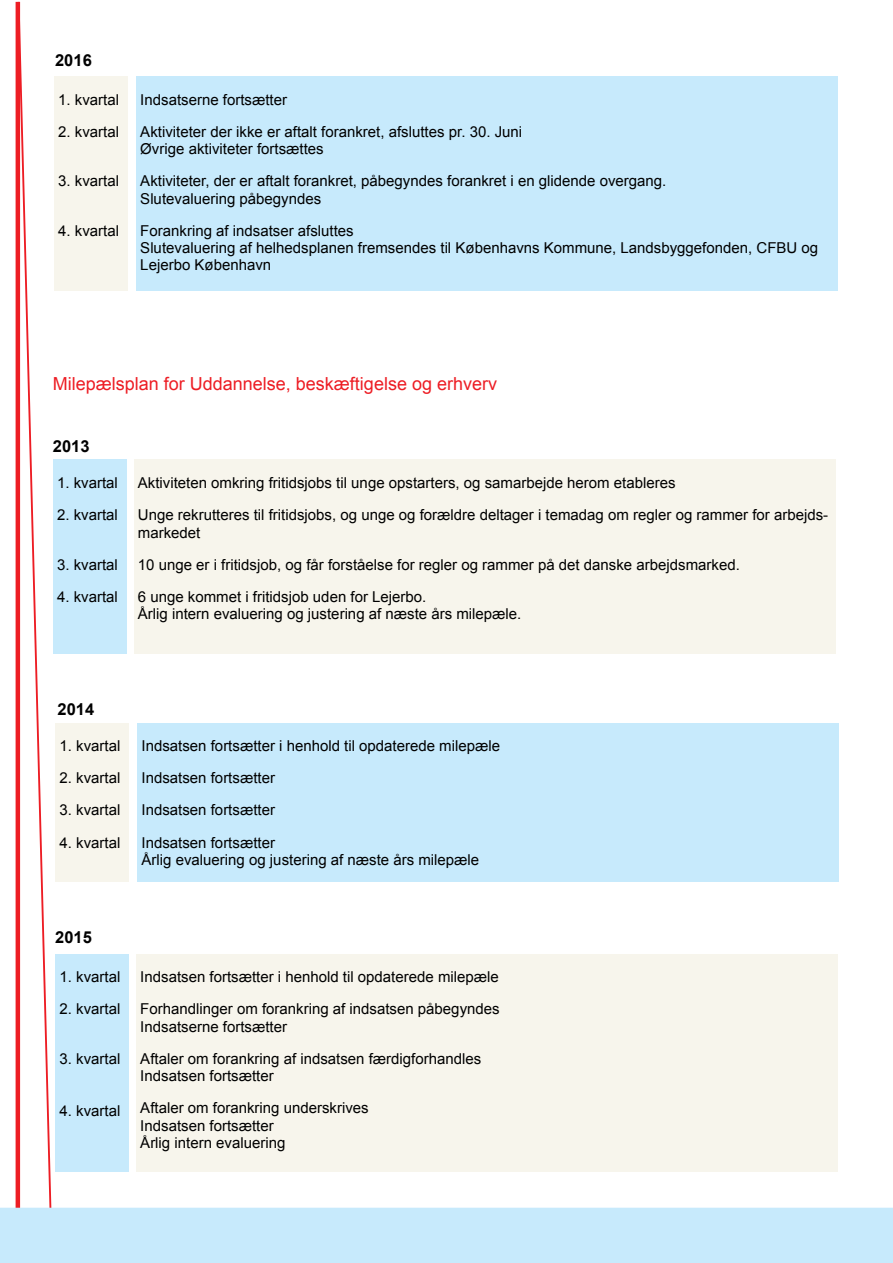
<style>
.page{position:relative;width:893px;height:1263px;background:#fff}
.page>*{position:absolute;margin:0;border:0;box-sizing:border-box;transform-origin:0 0}
.t1{font:18px "Arial";color:#ed1d24}
.t2{font:700 16.5px "Arial";color:#000}
.t3{font:15px/32.2px "Arial";color:#000}
</style>
<div class="page">
<hr style="left:16px;top:2px;width:4px;height:1259px;background:#ed1d24">
<svg style="left:17px;top:1px;width:37px;height:1207px"></svg>
<div style="left:0;top:1208px;width:893px;height:55px;background:#c7eafc"></div>
<div style="left:54px;top:77px;width:74px;height:214px;background:#f7f5ec"></div>
<div style="left:136px;top:77px;width:702px;height:214px;background:#c7eafc"></div>
<div style="left:53px;top:460px;width:73px;height:194px;background:#c7eafc"></div>
<div style="left:134px;top:460px;width:701px;height:194px;background:#f7f5ec"></div>
<div style="left:55px;top:723px;width:74px;height:159px;background:#f7f5ec"></div>
<div style="left:137px;top:723px;width:702px;height:159px;background:#c7eafc"></div>
<div style="left:55px;top:954px;width:74px;height:218px;background:#c7eafc"></div>
<div style="left:136px;top:954px;width:702px;height:218px;background:#f7f5ec"></div>
<p class="t2" style="left:55px;top:49px;width:38px">2016</p>
<p class="t3" style="left:58px;top:83px;width:62px">1. kvartal</p>
<p class="t3" style="left:58px;top:116px;width:62px">2. kvartal</p>
<p class="t3" style="left:58px;top:165px;width:62px">3. kvartal</p>
<p class="t3" style="left:58px;top:215px;width:62px">4. kvartal</p>
<p class="t3" style="left:140px;top:83px;width:383px">Indsatserne fortsætter<br>Aktiviteter der ikke er aftalt forankret, afsluttes pr. 30. Juni</p>
<p class="t3" style="left:140px;top:133px;width:528px">Øvrige aktiviteter fortsættes<br>Aktiviteter, der er aftalt forankret, påbegyndes forankret i en glidende overgang.</p>
<p class="t3" style="left:140px;top:182px;width:215px">Slutevaluering påbegyndes<br>Forankring af indsatser afsluttes</p>
<p class="t3" style="left:140px;top:239px;width:679px;line-height:17.2px">Slutevaluering af helhedsplanen fremsendes til Københavns Kommune, Landsbyggefonden, CFBU og<br>Lejerbo København</p>
<p class="t1" style="left:53px;top:371px;width:446px">Milepælsplan for Uddannelse, beskæftigelse og erhverv</p>
<p class="t2" style="left:53px;top:435px;width:38px">2013</p>
<p class="t3" style="left:57px;top:467px;width:62px">1. kvartal</p>
<p class="t3" style="left:57px;top:499px;width:62px">2. kvartal</p>
<p class="t3" style="left:57px;top:549px;width:62px">3. kvartal</p>
<p class="t3" style="left:57px;top:581px;width:62px">4. kvartal</p>
<p class="t3" style="left:138px;top:467px;width:692px">Aktiviteten omkring fritidsjobs til unge opstarters, og samarbejde herom etableres<br>Unge rekrutteres til fritidsjobs, og unge og forældre deltager i temadag om regler og rammer for arbejds-</p>
<p class="t3" style="left:138px;top:516px;width:603px">markedet<br>10 unge er i fritidsjob, og får forståelse for regler og rammer på det danske arbejdsmarked.<br>6 unge kommet i fritidsjob uden for Lejerbo.</p>
<p class="t3" style="left:138px;top:598px;width:385px">Årlig intern evaluering og justering af næste års milepæle.</p>
<p class="t2" style="left:58px;top:699px;width:38px">2014</p>
<p class="t3" style="left:60px;top:730px;width:62px">1. kvartal</p>
<p class="t3" style="left:60px;top:762px;width:62px">2. kvartal</p>
<p class="t3" style="left:60px;top:794px;width:62px">3. kvartal</p>
<p class="t3" style="left:60px;top:826px;width:62px">4. kvartal</p>
<p class="t3" style="left:142px;top:730px;width:360px">Indsatsen fortsætter i henhold til opdaterede milepæle<br>Indsatsen fortsætter<br>Indsatsen fortsætter<br>Indsatsen fortsætter</p>
<p class="t3" style="left:142px;top:844px;width:339px">Årlig evaluering og justering af næste års milepæle</p>
<p class="t2" style="left:55px;top:926px;width:38px">2015</p>
<p class="t3" style="left:60px;top:961px;width:62px">1. kvartal</p>
<p class="t3" style="left:60px;top:993px;width:62px">2. kvartal</p>
<p class="t3" style="left:60px;top:1043px;width:62px">3. kvartal</p>
<p class="t3" style="left:60px;top:1094px;width:62px">4. kvartal</p>
<p class="t3" style="left:140px;top:961px;width:361px">Indsatsen fortsætter i henhold til opdaterede milepæle<br>Forhandlinger om forankring af indsatsen påbegyndes</p>
<p class="t3" style="left:140px;top:1010px;width:342px">Indsatserne fortsætter<br>Aftaler om forankring af indsatsen færdigforhandles</p>
<p class="t3" style="left:140px;top:1060px;width:230px">Indsatsen fortsætter<br>Aftaler om forankring underskrives</p>
<p class="t3" style="left:140px;top:1117px;width:147px;line-height:17.2px">Indsatsen fortsætter<br>Årlig intern evaluering</p>
</div>
